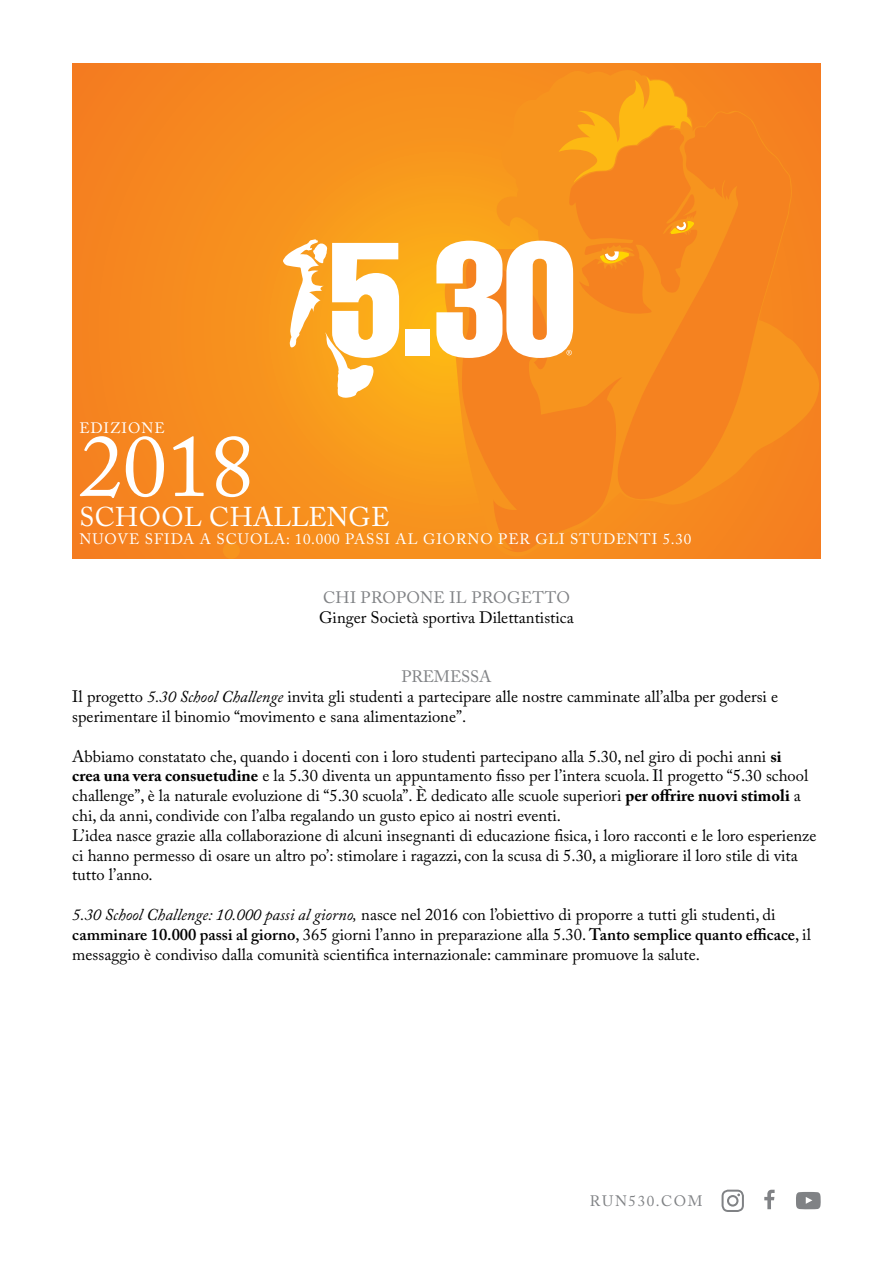
<style>
.page{position:relative;width:893px;height:1263px;background:#fff}
.page>*{position:absolute;margin:0;border:0;box-sizing:border-box;transform-origin:0 0}
.t1{font:87.3px "Adobe Caslon Pro";color:#fff}
.t2{font:27px "Adobe Caslon Pro";letter-spacing:.015em;color:#fff}
.t3{font:16.5px/19.8px "Adobe Caslon Pro";color:#000}
.t4{font:16.5px "Adobe Caslon Pro";letter-spacing:.015em;color:#808285}
.t5{font:15px "Adobe Caslon Pro";letter-spacing:.065em;color:#fff}
.t6{font:15px "Adobe Caslon Pro";letter-spacing:.105em;color:#808285}
.s1{color:#808285}
.s2{font-style:italic}
.s3{font-weight:700}
.s4{font-weight:600}
</style>
<div class="page">
<svg style="left:72px;top:64px;width:749px;height:494px;background:#f68e1e"></svg>
<svg style="left:444px;top:66px;width:377px;height:491px;background:#f5861f"></svg>
<svg style="left:462px;top:358px;width:160px;height:201px;background:#f5881f"></svg>
<svg style="left:615px;top:111px;width:176px;height:389px;background:#f5871f"></svg>
<svg style="left:796px;top:1192px;width:25px;height:17px"></svg>
<svg style="left:764px;top:1190px;width:11px;height:19px"></svg>
<svg style="left:722px;top:1189px;width:22px;height:23px"></svg>
<div style="left:223px;top:542px;width:17px;height:17px;background:#f7941e;border-radius:50%"></div>
<div style="left:405px;top:329px;width:25px;height:27px;background:#fff"></div>
<svg style="left:436px;top:77px;width:262px;height:281px"></svg>
<svg style="left:283px;top:239px;width:116px;height:159px"></svg>
<p class="t5" style="left:80px;top:419px;width:87px">edizione</p>
<h1 class="t1" style="left:79px;top:415px;width:176px">2018</h1>
<h2 class="t2" style="left:80px;top:501px;width:312px">School challenge</h2>
<p class="t5" style="left:80px;top:530px;width:286px">Nuove sfida a s cuola: 10.000 pass</p>
<p class="t5" style="left:385px;top:530px;width:308px">i al giorno per gli stud enti 5.30</p>
<p class="t4" style="left:323px;top:588px;width:248px">Chi propone il progetto</p>
<p class="t3" style="left:319px;top:607px;width:256px">Ginger Società sportiva Dilettantistica</p>
<p class="t3" style="left:72px;top:667px;width:707px;text-indent:389px"><span class="s1">SSA<br></span>Il progetto <span class="s2">5.30 School Challenge</span> invita gli studenti a partecipare alle nostre camminate all’alba per godersi e sperimentare il binomio “movimento e sana alimentazione”.</p>
<p class="t3" style="left:72px;top:746px;width:746px">Abbiamo constatato che, quando i docenti con i loro studenti partecipano alla 5.30, nel giro di pochi anni <span class="s3">si<br>crea una vera consuetudine</span> e la 5.30 diventa un appuntamento fisso per l’intera scuola. Il progetto “5.30 school challenge”, è la naturale evoluzione di “5.30 scuola”. È dedicato alle scuole superiori <span class="s3">per offrire nuovi stimoli</span> a chi, da anni, condivide con l’alba regalando un gusto epico ai nostri eventi.<br>L’idea nasce grazie alla collaborazione di alcuni insegnanti di educazione fisica, i loro racconti e le loro esperienze ci hanno permesso di osare un altro po’: stimolare i ragazzi, con la scusa di 5.30, a migliorare il loro stile di vita tutto l’anno.</p>
<p class="t3" style="left:72px;top:904px;width:740px"><span class="s2">5.30 School Challenge: 10.000 passi al giorno,</span> nasce nel 2016 con l’obiettivo di proporre a tutti gli studenti, di <span class="s4">camminare 10.000 passi al giorno</span>, 365 giorni l’anno in preparazione alla 5.30. <span class="s4">Tanto semplice quanto efficace</span>, il messaggio è condiviso dalla comunità scientifica internazionale: camminare promuove la salute.</p>
<p class="t4" style="left:401px;top:667px;width:13px">PREME</p>
<p class="t6" style="left:590px;top:1192px;width:114px">run530.com</p>
</div>
